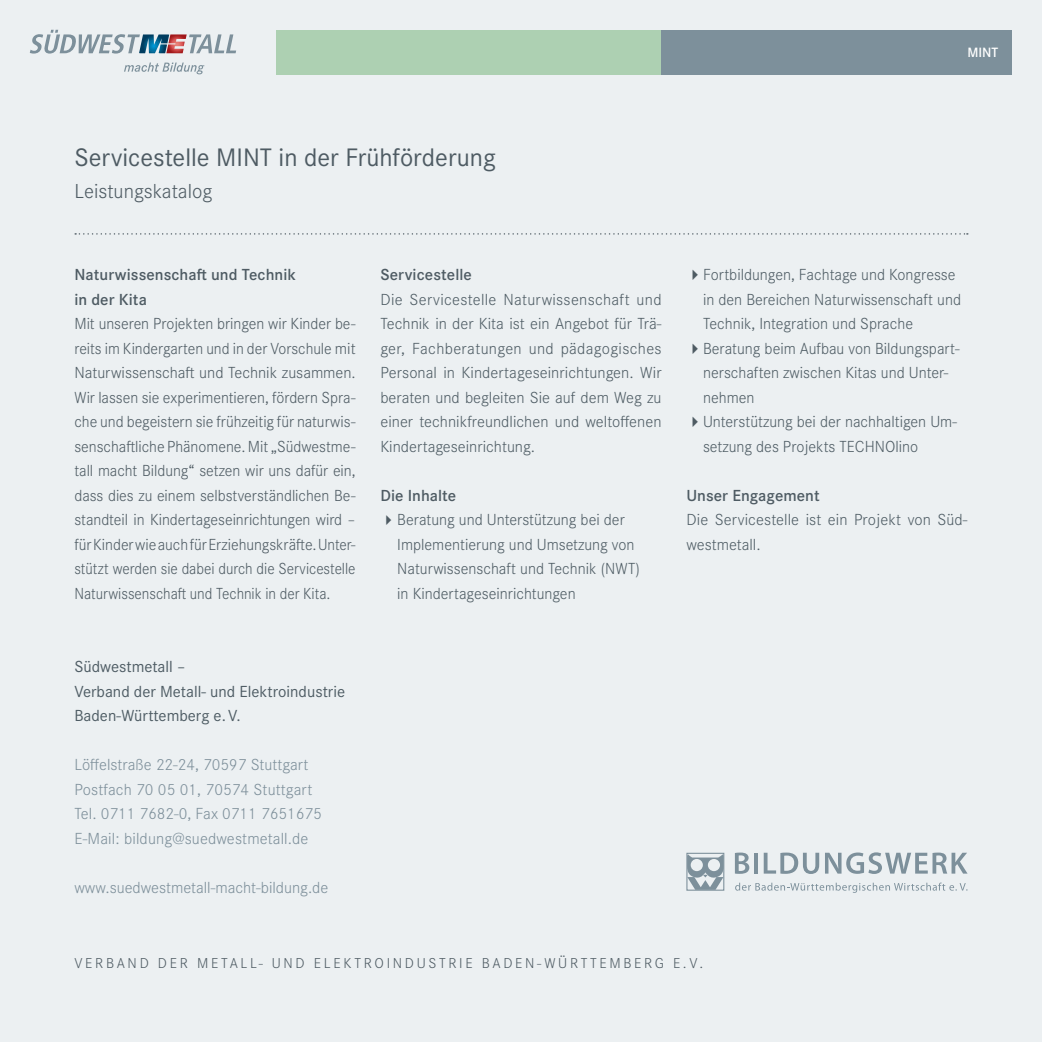
<style>
.page{position:relative;width:1042px;height:1042px;background:#ecf0f2}
.page>*{position:absolute;margin:0;border:0;box-sizing:border-box;transform-origin:0 0}
.t1{font:26.25px "Corporate S Pro";color:#4e5b63}
.t2{font:300 21px "Corporate S Pro";color:#4e5b63}
.t3{font:300 16.62px/24.5px "Corporate S Pro";color:#4e5c64}
.t4{font:300 16.62px/24.5px "Corporate S Pro";color:#4e5b63;text-align:justify}
.t5{font:300 16.62px/24.5px "Corporate S Pro";color:#7d8f9a}
.t6{font:600 16.62px/24.5px "Corporate S Pro";letter-spacing:.005em;color:#4e5b63}
.t7{font:16.62px/24.5px "Corporate S Pro";color:#4e5c64}
.t8{font:300 14.88px "Corporate S Pro";letter-spacing:.18em;color:#4e5b63}
.t9{font:600 14px "Corporate S Pro";color:#fff}
</style>
<div class="page">
<svg style="left:30px;top:30px;width:206px;height:24px"></svg>
<svg style="left:124px;top:62px;width:80px;height:12px"></svg>
<div style="left:277px;top:30px;width:630px;height:44px;background:#add0b2"></div>
<svg style="left:75px;top:233px;width:893px;height:2px"></svg>
<div style="left:661px;top:30px;width:351px;height:44px;background:#7d909b"></div>
<div style="left:686px;top:853px;width:38px;height:37px;border:1px solid #7d909b"></div>
<svg style="left:687px;top:854px;width:36px;height:36px"></svg>
<svg style="left:735px;top:852px;width:14px;height:22px"></svg>
<hr style="left:754px;top:853px;width:4px;height:20px;background:#7d909b">
<svg style="left:764px;top:852px;width:55px;height:22px"></svg>
<svg style="left:825px;top:852px;width:142px;height:22px"></svg>
<svg style="left:735px;top:882px;width:232px;height:11px"></svg>
<p class="t9" style="left:967px;top:47px;width:32px">MINT</p>
<h1 class="t1" style="left:74px;top:147px;width:423px">Servicestelle MINT in der Frühförderung</h1>
<p class="t2" style="left:74px;top:183px;width:139px">Leistungskatalog</p>
<p class="t6" style="left:74px;top:264px;width:223px">Naturwissenscha- und Technik in der Kita</p>
<p class="t4" style="left:74px;top:313px;width:283px">Mit unseren Projekten bringen wir Kinder be&shy;reits im Kindergarten und in der Vorschule mit Naturwissenscha- und Technik zusammen.<br>Wir lassen sie experimentieren, fördern Spra&shy;che und begeistern sie frühzeitig für naturwis&shy;senscha-liche Phänomene. Mit „Südwestme&shy;tall macht Bildung“ setzen wir uns dafür ein, dass dies zu einem selbstverständlichen Be&shy;standteil in Kindertageseinrichtungen wird – für Kinder wie auch für Erziehungskrä-e. Unter&shy;stützt werden sie dabei durch die Servicestelle Naturwissenscha- und Technik in der Kita.</p>
<p class="t7" style="left:74px;top:656px;width:272px">Südwestmetall –<br>Verband der Metall- und Elektroindustrie<br>Baden-Württemberg e. V.</p>
<p class="t5" style="left:74px;top:754px;width:249px">Löffelstraße 22-24, 70597 Stuttgart Postfach 70 05 01, 70574 Stuttgart Tel. 0711 7682-0, Fax 0711 7651675<br>E-Mail: bildung@suedwestmetall.de</p>
<p class="t5" style="left:74px;top:876px;width:255px">www.suedwestmetall-macht-bildung.de</p>
<p class="t6" style="left:380px;top:264px;width:93px">Servicestelle</p>
<p class="t3" style="left:380px;top:288px;width:283px;text-align:justify">Die Servicestelle Naturwissenschaft und Technik in der Kita ist ein Angebot für Trä&shy;ger, Fachberatungen und pädagogisches Personal in Kindertageseinrichtungen. Wir beraten und begleiten Sie auf dem Weg zu einer technikfreundlichen und weltoffenen Kindertageseinrichtung.</p>
<p class="t6" style="left:380px;top:484px;width:77px">Die Inhalte</p>
<p class="t3" style="left:397px;top:509px;width:244px">Beratung und Unterstützung bei der Implementierung und Umsetzung von Naturwissenschaft und Technik (NWT) in Kindertageseinrichtungen</p>
<p class="t3" style="left:703px;top:264px;width:260px">Fortbildungen, Fachtage und Kongresse in den Bereichen Naturwissenschaft und Technik, Integration und Sprache Beratung beim Aufbau von Bildungspart&shy;nerschaften zwischen Kitas und Unter&shy;nehmen<br>Unterstützung bei der nachhaltigen Um&shy;setzung des Projekts TECHNOlino</p>
<p class="t6" style="left:686px;top:484px;width:135px">Unser Engagement</p>
<p class="t3" style="left:686px;top:509px;width:283px">Die Servicestelle ist ein Projekt von Süd&shy;westmetall.</p>
<p class="t8" style="left:74px;top:957px;width:630px">VERBAND DER METALL- UND ELEKTROINDUSTRIE BADEN-WÜRTTEMBERG E.V.</p>
</div>
